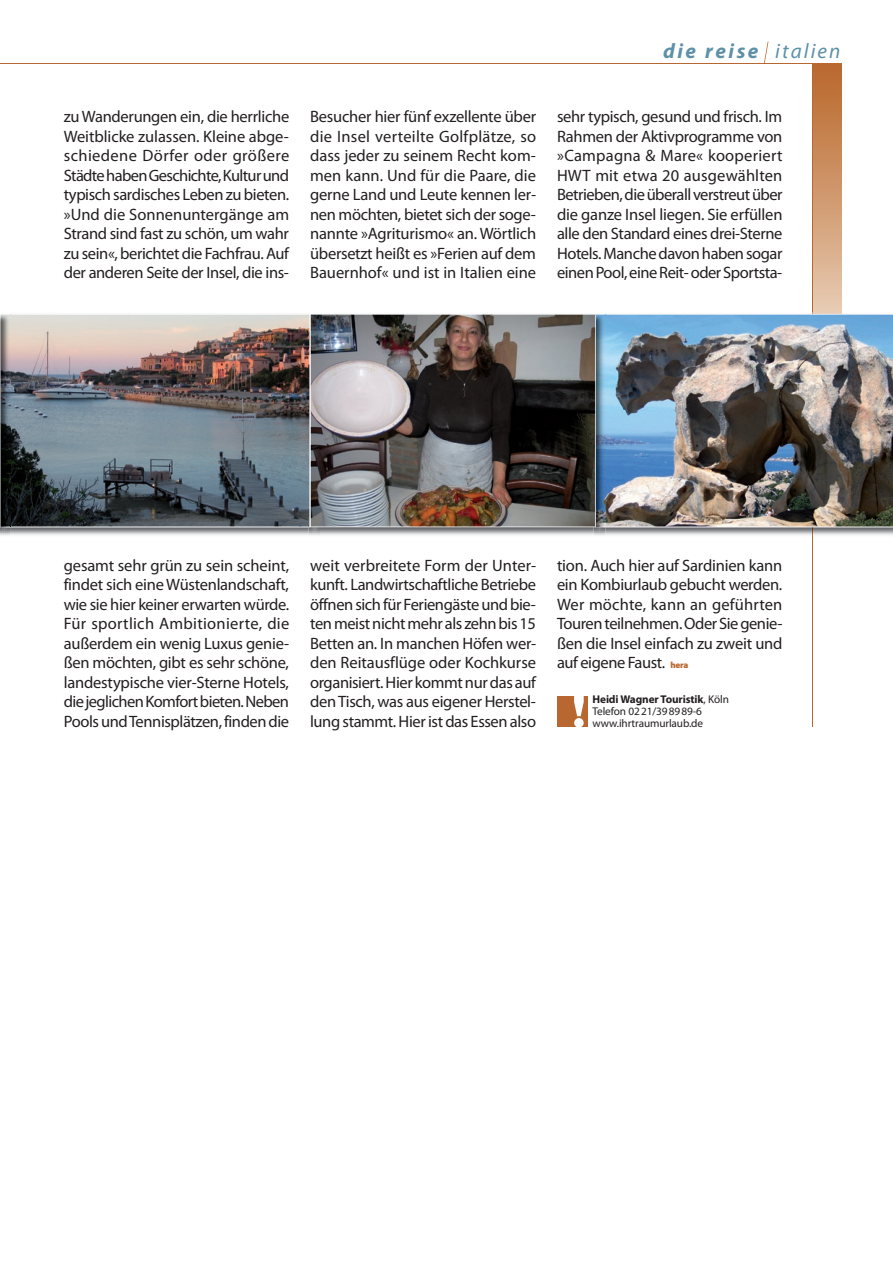
<style>
.page{position:relative;width:893px;height:1263px;background:#fff}
.page>*{position:absolute;margin:0;border:0;box-sizing:border-box;transform-origin:0 0}
.t1{font:italic 700 21px "Myriad Pro";letter-spacing:.12em;color:#5d91a7}
.t2{font:16.5px/19.5px "Myriad Pro";letter-spacing:-.025em;color:#231f20;text-align:justify}
.t3{font:11.25px/12px "Myriad Pro";letter-spacing:-.01em;color:#231f20}
.s1{font-weight:400}
.s2{font-weight:900;font-size:9px;color:#b96730}
.s3{font-weight:700}
</style>
<div class="page">
<img style="left:10px;top:314px;width:299px;height:213px">
<hr style="left:0;top:63px;width:842px;height:1px;background:#b96730">
<div style="left:813px;top:64px;width:29px;height:248px;background:linear-gradient(to bottom,#b96629,#e6c9af)"></div>
<svg style="left:764px;top:42px;width:4px;height:21px"></svg>
<hr style="left:812px;top:64px;width:1px;height:663px;background:#b96730">
<img style="left:0;top:313px;width:10px;height:223px">
<img style="left:1px;top:314px;width:9px;height:213px">
<svg style="left:0;top:313px;width:1px;height:214px"></svg>
<img style="left:605px;top:314px;width:288px;height:213px">
<div style="left:557px;top:696px;width:31px;height:31px;background:#b96730"></div>
<svg style="left:574px;top:696px;width:10px;height:31px"></svg>
<img style="left:309px;top:313px;width:11px;height:223px">
<img style="left:593px;top:313px;width:12px;height:223px">
<img style="left:310px;top:314px;width:286px;height:213px">
<p class="t1" style="left:663px;top:37px;width:179px">die reise <span class="s1">italien</span></p>
<p class="t2" style="left:64px;top:107px;width:227px">zu Wanderungen ein, die herrliche Weitblicke zulassen. Kleine abge&shy;schiedene Dörfer oder größere Städte haben Geschichte, Kultur und typisch sardisches Leben zu bieten. »Und die Sonnenuntergänge am Strand sind fast zu schön, um wahr zu sein«, berichtet die Fachfrau. Auf der anderen Seite der Insel, die ins-</p>
<p class="t2" style="left:310px;top:107px;width:228px">Besucher hier fünf exzellente über die Insel verteilte Golfplätze, so dass jeder zu seinem Recht kom&shy;men kann. Und für die Paare, die gerne Land und Leute kennen ler&shy;nen möchten, bietet sich der soge&shy;nannte »Agriturismo« an. Wörtlich übersetzt heißt es »Ferien auf dem Bauernhof« und ist in Italien eine</p>
<p class="t2" style="left:557px;top:107px;width:227px">sehr typisch, gesund und frisch. Im Rahmen der Aktivprogramme von »Campagna &amp; Mare« kooperiert HWT mit etwa 20 ausgewählten Betrieben, die überall verstreut über die ganze Insel liegen. Sie erfüllen alle den Standard eines drei-Sterne Hotels. Manche davon haben sogar einen Pool, eine Reit- oder Sportsta-</p>
<p class="t2" style="left:64px;top:555px;width:227px">gesamt sehr grün zu sein scheint, findet sich eine Wüstenlandschaft, wie sie hier keiner erwarten würde.<br>Für sportlich Ambitionierte, die außerdem ein wenig Luxus genie&shy;ßen möchten, gibt es sehr schöne, landestypische vier-Sterne Hotels, die jeglichen Komfort bieten. Neben Pools und Tennisplätzen, finden die</p>
<p class="t2" style="left:310px;top:555px;width:228px">weit verbreitete Form der Unter&shy;kunft. Landwirtschaftliche Betriebe öffnen sich für Feriengäste und bie&shy;ten meist nicht mehr als zehn bis 15<br>Betten an. In manchen Höfen wer&shy;den Reitausflüge oder Kochkurse organisiert. Hier kommt nur das auf den Tisch, was aus eigener Herstel&shy;lung stammt. Hier ist das Essen also</p>
<p class="t2" style="left:557px;top:555px;width:227px">tion. Auch hier auf Sardinien kann ein Kombiurlaub gebucht werden.<br>Wer möchte, kann an geführten Touren teilnehmen. Oder Sie genie&shy;ßen die Insel einfach zu zweit und auf eigene Faust. <span class="s2">hera</span></p>
<p class="t3" style="left:593px;top:693px;width:138px"><span class="s3">Heidi Wagner Touristik</span>, Köln<br>Telefon 02 21/39 89 89-6 www.ihrtraumurlaub.de</p>
</div>
